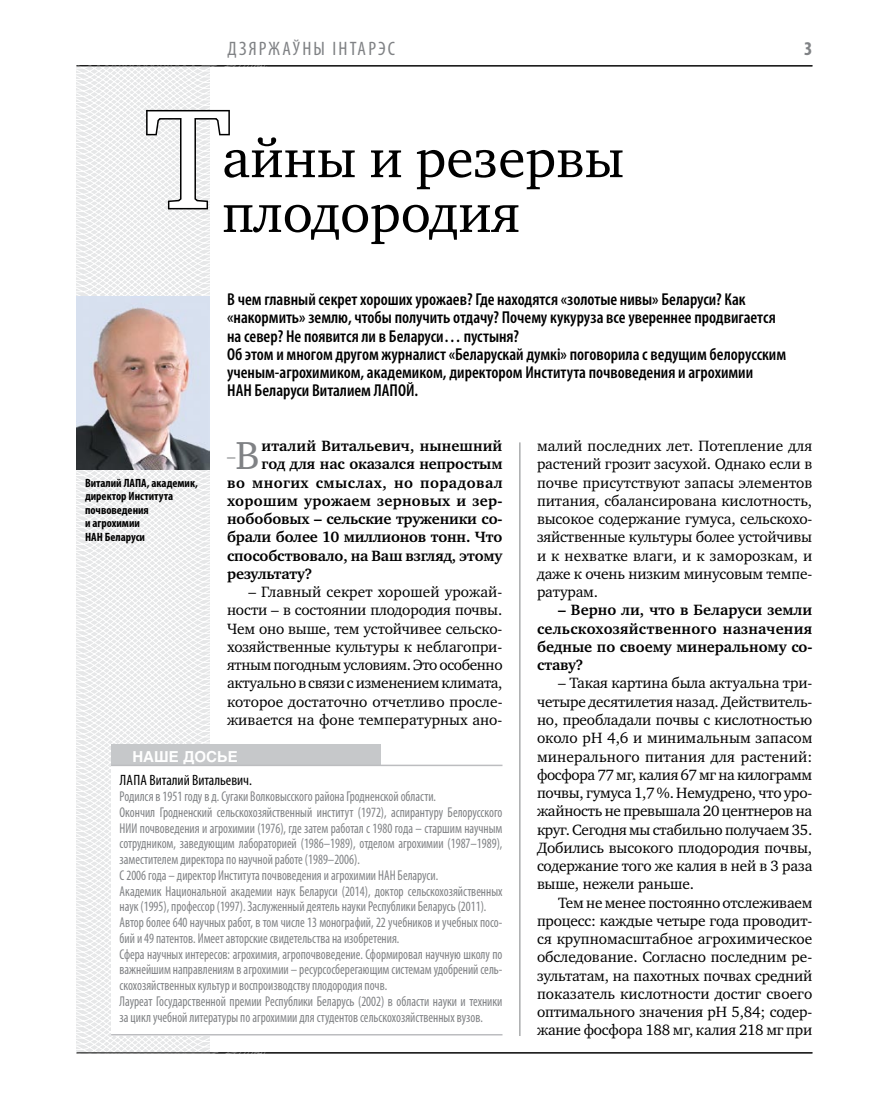
<style>
.page{position:relative;width:872px;height:1106px;background:#fff}
.page>*{position:absolute;margin:0;border:0;box-sizing:border-box;transform-origin:0 0}
.t1{font:143.7px "Charter C";color:#fff}
.t2{font:55.5px/54.8px "Charter C";color:#000}
.t3{font:40.05px "Charter C";color:#808285}
.t4{font:condensed 19.5px "Myriad Pro";letter-spacing:.115em;color:#808285}
.t5{font:700 condensed 19.5px "Myriad Pro";color:#808285}
.t6{font:600 condensed 17.25px/18.3px "Myriad Pro";color:#000}
.t7{font:16.65px "Charter C";color:#808285}
.t8{font:15.3px/18.3px "Charter C";letter-spacing:-.01em;color:#000;text-align:justify}
.t9{font:700 15.3px/18.3px "Charter C";color:#000;text-align:justify}
.t10{font:700 15.3px "Charter C";letter-spacing:.03em;color:#000}
.t11{font:condensed 15px "Myriad Pro";color:#000}
.t12{font:700 15px "Helios";color:#fff}
.t13{font:condensed 14.25px/15.8px "Myriad Pro";color:#808285;scale:.9 1}
.t14{font:700 condensed 12px/13.5px "Myriad Pro";color:#000}
</style>
<div class="page">
<svg style="left:76px;top:65px;width:192px;height:989px"></svg>
<hr style="left:519px;top:442px;width:1px;height:594px;background:#808285">
<svg style="left:145px;top:108px;width:86px;height:103px"></svg>
<div style="left:111px;top:744px;width:270px;height:23px;background:#c6c8ca"></div>
<div style="left:111px;top:765px;width:391px;height:270px;background:#fff"></div>
<hr style="left:111px;top:1034px;width:391px;height:1px;background:#bcbdc0">
<hr style="left:111px;top:764px;width:391px;height:2px;background:#bcbdc0">
<hr style="left:77px;top:65px;width:735px;height:1px;background:#000">
<hr style="left:77px;top:1052px;width:735px;height:1px;background:#000">
<img style="left:77px;top:297px;width:133px;height:172px">
<p class="t4" style="left:227px;top:37px;width:168px">Дзяржаўны інтарэс</p>
<h1 class="t1" style="left:145px;top:80px;width:87px">Т</h1>
<h2 class="t2" style="left:222px;top:131px;width:403px">айны и резервы плодородия</h2>
<p class="t5" style="left:804px;top:37px;width:10px">3</p>
<p class="t6" style="left:227px;top:290px;width:560px">В чем главный секрет хороших урожаев? Где находятся «золотые нивы» Беларуси? Как «накормить» землю, чтобы получить отдачу? Почему кукуруза все увереннее продвигается на север? Не появится ли в Беларуси… пустыня?<br>Об этом и многом другом журналист «Беларускай думкі» поговорила с ведущим белорусским ученым-агрохимиком, академиком, директором Института почвоведения и агрохимии<br>НАН Беларуси Виталием ЛАПОЙ.</p>
<p class="t8" style="left:537px;top:437px;width:277px">малий последних лет. Потепление для растений грозит засухой. Однако если в почве присутствуют запасы элементов питания, сбалансирована кислотность, высокое содержание гумуса, сельскохо&shy;зяйственные культуры более устойчивы и к нехватке влаги, и к заморозкам, и даже к очень низким минусовым темпе&shy;ратурам.</p>
<p class="t9" style="left:537px;top:601px;width:277px;text-indent:21px">– Верно ли, что в Беларуси земли сельскохозяйственного назначения бедные по своему минеральному со&shy;ставу?</p>
<p class="t8" style="left:537px;top:674px;width:277px;text-indent:21px">– Такая картина была актуальна три&shy;четыре десятилетия назад. Действитель&shy;но, преобладали почвы с кислотностью около pH 4,6 и минимальным запасом минерального питания для растений: фосфора 77 мг, калия 67 мг на килограмм почвы, гумуса 1,7 %. Немудрено, что уро&shy;жайность не превышала 20 центнеров на круг. Сегодня мы стабильно получаем 35.<br>Добились высокого плодородия почвы, содержание того же калия в ней в 3 раза выше, нежели раньше.</p>
<p class="t8" style="left:537px;top:893px;width:277px;text-indent:21px">Тем не менее постоянно отслеживаем процесс: каждые четыре года проводит&shy;ся крупномасштабное агрохимическое обследование. Согласно последним ре&shy;зультатам, на пахотных почвах средний показатель кислотности достиг своего оптимального значения pH 5,84; содер&shy;жание фосфора 188 мг, калия 218 мг при</p>
<h3 class="t3" style="left:235px;top:433px;width:26px">В</h3>
<p class="t9" style="left:261px;top:437px;width:242px">италий Витальевич, нынешний</p>
<p class="t7" style="left:227px;top:447px;width:10px">–</p>
<p class="t9" style="left:261px;top:455px;width:243px">год для нас оказался непростым</p>
<p class="t10" style="left:227px;top:474px;width:277px">во многих смыслах, но порадовал</p>
<p class="t9" style="left:227px;top:492px;width:277px">хорошим урожаем зерновых и зер-</p>
<p class="t9" style="left:227px;top:510px;width:277px">нобобовых – сельские труженики со-</p>
<p class="t9" style="left:227px;top:528px;width:277px">брали более 10 миллионов тонн. Что</p>
<p class="t9" style="left:227px;top:546px;width:277px">способствовало, на Ваш взгляд, этому</p>
<p class="t9" style="left:227px;top:565px;width:87px">результату?</p>
<p class="t8" style="left:227px;top:583px;width:277px;text-indent:21px">– Главный секрет хорошей урожай&shy;ности – в состоянии плодородия почвы.<br>Чем оно выше, тем устойчивее сельско&shy;хозяйственные культуры к неблагопри&shy;ятным погодным условиям. Это особенно актуально в связи с изменением климата, которое достаточно отчетливо просле&shy;живается на фоне температурных ано-</p>
<p class="t14" style="left:85px;top:476px;width:114px">Виталий ЛАПА, академик, директор Института почвоведения<br>и агрохимии<br>НАН Беларуси</p>
<p class="t12" style="left:132px;top:748px;width:107px">Haше досье</p>
<p class="t11" style="left:120px;top:771px;width:134px">Лапа Виталий Витальевич.</p>
<p class="t13" style="left:120px;top:788px;width:427px">Родился в 1951 году в д. Сугаки Волковысского района Гродненской области.<br>Окончил Гродненский сельскохозяйственный институт (1972), аспирантуру Белорусского НИИ почвоведения и агрохимии (1976), где затем работал с 1980 года – старшим научным сотрудником, заведующим лабораторией (1986–1989), отделом агрохимии (1987–1989), заместителем директора по научной работе (1989–2006).<br>С 2006 года – директор Института почвоведения и агрохимии НАН Беларуси.<br>Академик Национальной академии наук Беларуси (2014), доктор сельскохозяйственных наук (1995), профессор (1997). Заслуженный деятель науки Республики Беларусь (2011).<br>Автор более 640 научных работ, в том числе 13 монографий, 22 учебников и учебных посо&shy;бий и 49 патентов. Имеет авторские свидетельства на изобретения.<br>Сфера научных интересов: агрохимия, агропочвоведение. Сформировал научную школу по важнейшим направлениям в агрохимии – ресурсосберегающим системам удобрений сель&shy;скохозяйственных культур и воспроизводству плодородия почв.<br>Лауреат Государственной премии Республики Беларусь (2002) в области науки и техники за цикл учебной литературы по агрохимии для студентов сельскохозяйственных вузов.</p>
</div>
